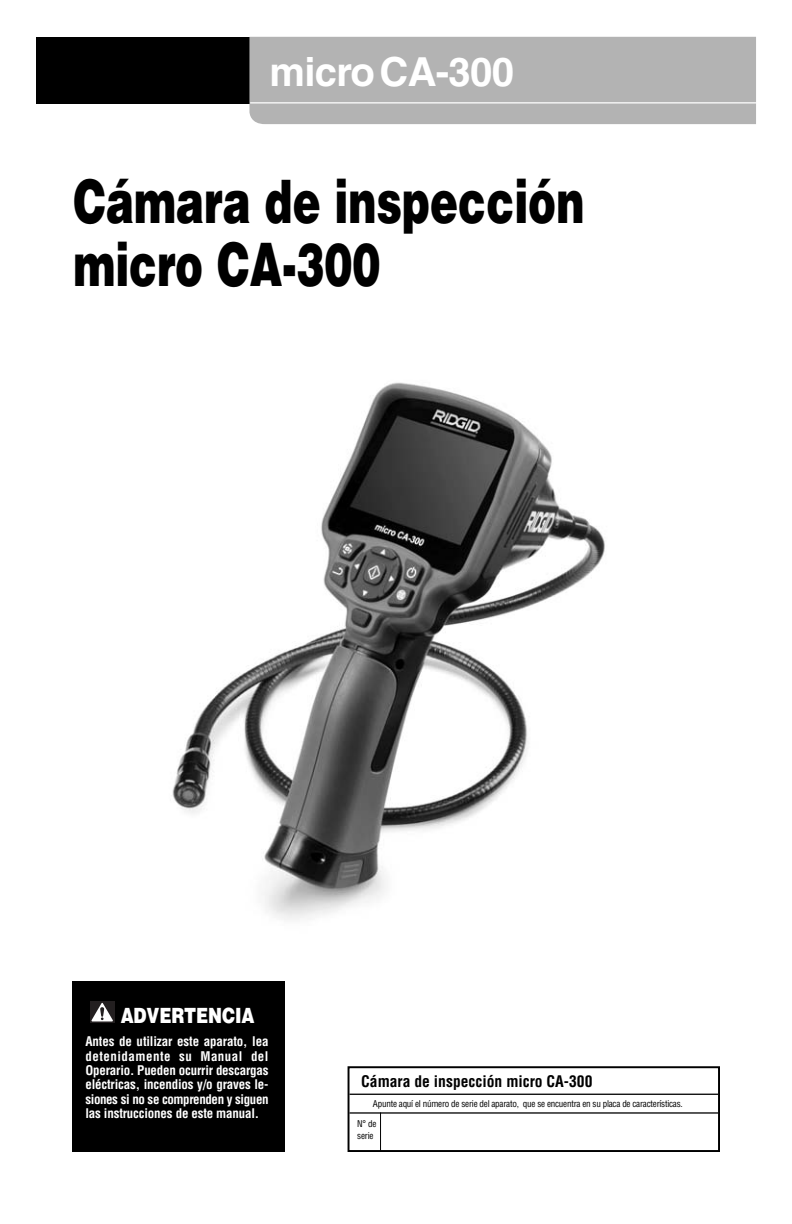
<style>
.page{position:relative;width:792px;height:1224px;background:#fff}
.page>*{position:absolute;margin:0;border:0;box-sizing:border-box;transform-origin:0 0}
.t1{font:900 60px/63px "Helvetica";color:#000;scale:.7 1}
.t2{font:700 40px "Helvetica";letter-spacing:-.015em;color:#fff}
.t3{font:900 21px "Helvetica";letter-spacing:-.005em;color:#fff;scale:.8 1}
.t4{font:700 condensed 15.6px "Helvetica";color:#000}
.t5{font:700 condensed 13px/14.4px "Helvetica";letter-spacing:-.015em;color:#fff;text-align:justify}
.t6{font:condensed 9.2px/11.6px "Helvetica";letter-spacing:-.025em;color:#000}
</style>
<div class="page">
<div style="left:36px;top:37px;width:221px;height:67px;background:#000"></div>
<div style="left:249px;top:37px;width:507px;height:87px;background:#b3b3b3"></div>
<hr style="left:250px;top:102px;width:507px;height:1px;background:#fff">
<img style="left:172px;top:382px;width:433px;height:538px">
<div style="left:348px;top:1066px;width:372px;height:86px;border:2px solid #000"></div>
<hr style="left:350px;top:1094px;width:368px;height:1px;background:#000">
<hr style="left:350px;top:1112px;width:368px;height:2px;background:#000">
<hr style="left:380px;top:1113px;width:1px;height:38px;background:#000">
<div style="left:72px;top:981px;width:213px;height:171px;background:#000"></div>
<svg style="left:90px;top:1001px;width:24px;height:22px"></svg>
<svg style="left:91px;top:1003px;width:22px;height:18px"></svg>
<h2 class="t2" style="left:270px;top:57px;width:246px">microCA-300</h2>
<h1 class="t1" style="left:73px;top:175px;width:732px">Cámara de inspección micro CA-300</h1>
<h3 class="t3" style="left:121px;top:1008px;width:169px">ADVERTENCIA</h3>
<p class="t5" style="left:85px;top:1035px;width:185px">Antes de utilizar este aparato, lea detenidamente su Manual del Operario. Pueden ocurrir descargas eléctricas, incendios y/o graves le&shy;siones si no se comprenden y siguen las ins truc ciones de este manual.</p>
<p class="t4" style="left:361px;top:1075px;width:233px">Cámara de inspección micro CA-300</p>
<p class="t6" style="left:373px;top:1098px;width:311px">Apunte aquí el número de serie del aparato, que se encuentra en su placa de características.</p>
<p class="t6" style="left:357px;top:1119px;width:21px">N° de serie</p>
</div>
